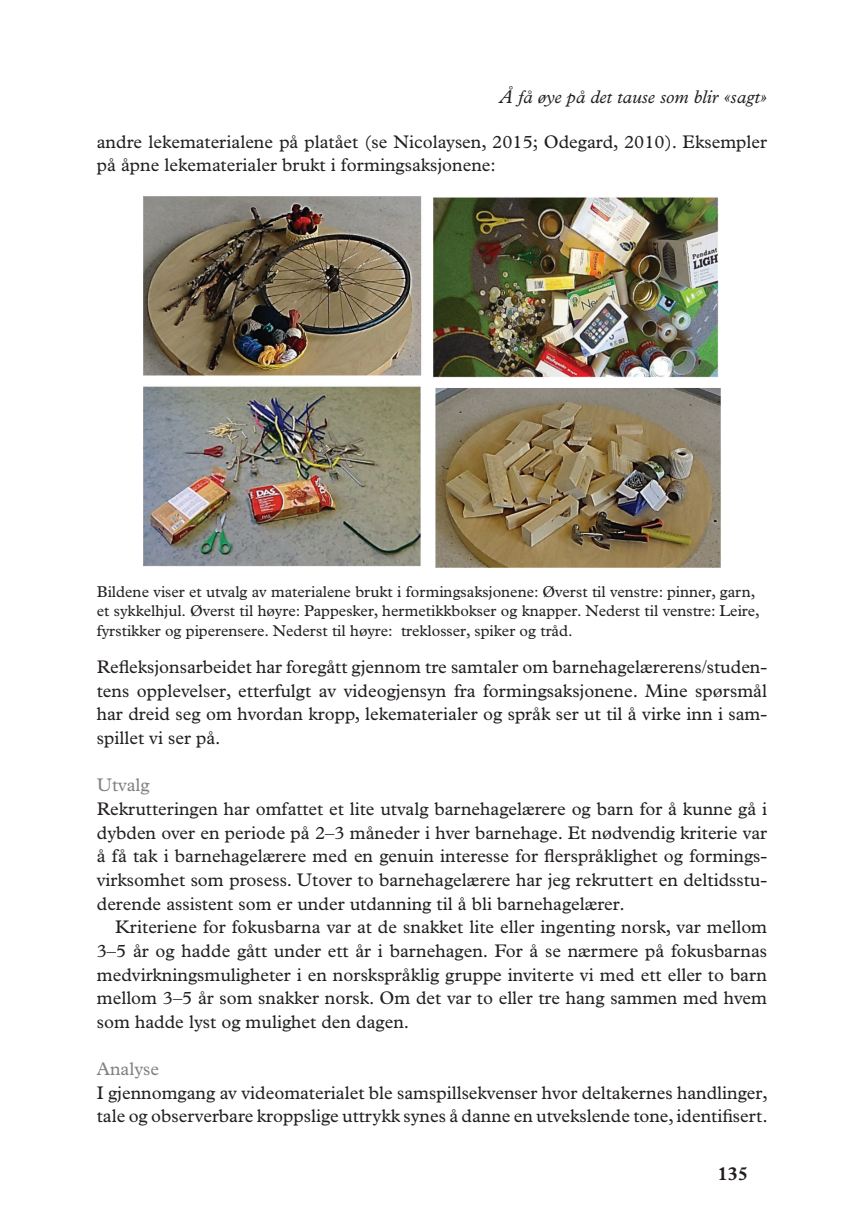
<style>
.page{position:relative;width:864px;height:1231px;background:#fff}
.page>*{position:absolute;margin:0;border:0;box-sizing:border-box;transform-origin:0 0}
.t1{font:700 19.25px "Plantin Std";color:#231f20}
.t2{font:18.38px/23.6px "Plantin Std";color:#231f20;text-align:justify}
.t3{font:italic 18.38px "Plantin Std";color:#231f20}
.t4{font:18.38px "Plantin Std";color:#828281}
.t5{font:15.75px/19.2px "Plantin Std";color:#231f20}
</style>
<div class="page">
<img style="left:143px;top:196px;width:577px;height:371px">
<p class="t3" style="left:499px;top:86px;width:269px">Å få øye på det tause som blir «sagt»</p>
<p class="t2" style="left:97px;top:130px;width:671px">andre lekematerialene på platået (se Nicolaysen, 2015; Odegard, 2010). Eksempler på åpne lekematerialer brukt i formingsaksjonene:</p>
<p class="t5" style="left:97px;top:582px;width:664px">Bildene viser et utvalg av materialene brukt i formingsaksjonene: Øverst til venstre: pinner, garn, et sykkelhjul. Øverst til høyre: Pappesker, hermetikkbokser og knapper. Nederst til venstre: Leire, fyrstikker og piperensere. Nederst til høyre: treklosser, spiker og tråd.</p>
<p class="t2" style="left:97px;top:655px;width:671px">Refleksjonsarbeidet har foregått gjennom tre samtaler om barnehagelærerens/studen&shy;tens opplevelser, etterfulgt av videogjensyn fra formingsaksjonene. Mine spørsmål har dreid seg om hvordan kropp, lekematerialer og språk ser ut til å virke inn i sam&shy;spillet vi ser på.</p>
<p class="t4" style="left:97px;top:774px;width:54px">Utvalg</p>
<p class="t2" style="left:97px;top:797px;width:671px">Rekrutteringen har omfattet et lite utvalg barnehagelærere og barn for å kunne gå i dybden over en periode på 2–3 måneder i hver barnehage. Et nødvendig kriterie var å få tak i barnehagelærere med en genuin interesse for flerspråklighet og formings&shy;virksomhet som prosess. Utover to barnehagelærere har jeg rekruttert en deltidsstu&shy;derende assistent som er under utdanning til å bli barnehagelærer.</p>
<p class="t2" style="left:97px;top:915px;width:671px;text-indent:18px">Kriteriene for fokusbarna var at de snakket lite eller ingenting norsk, var mellom 3–5 år og hadde gått under ett år i barnehagen. For å se nærmere på fokusbarnas medvirkningsmuligheter i en norskspråklig gruppe inviterte vi med ett eller to barn mellom 3–5 år som snakker norsk. Om det var to eller tre hang sammen med hvem som hadde lyst og mulighet den dagen.</p>
<p class="t4" style="left:97px;top:1058px;width:64px">Analyse</p>
<p class="t2" style="left:97px;top:1080px;width:672px">I gjennomgang av videomaterialet ble samspillsekvenser hvor deltakernes handlinger, tale og observerbare kroppslige uttrykk synes å danne en utvekslende tone, identifisert.</p>
<p class="t1" style="left:717px;top:1161px;width:32px">135</p>
</div>
